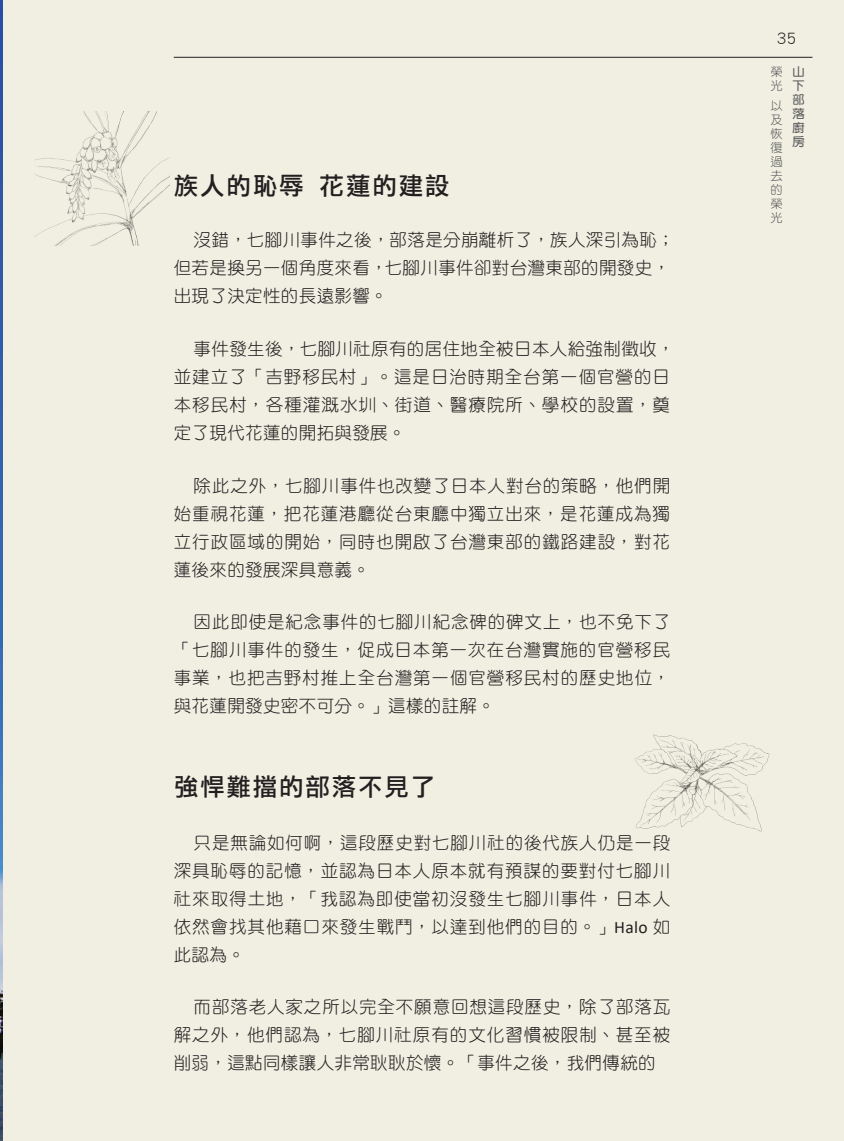
<style>
.page{position:relative;width:844px;height:1141px;background:#fff}
.page>*{position:absolute;margin:0;border:0;box-sizing:border-box;transform-origin:0 0}
.t1{font:24.5px "DF Li Hei Md WIN BF";letter-spacing:.075em;color:#231f20}
.t2{font:17.5px/28px "DF Yuan Std W3";letter-spacing:.055em;color:#231f20;text-align:justify}
.t3{font:17.5px/28px "DF Yuan Std W3";letter-spacing:.02em;color:#231f20}
.t4{font:12.25px/14px "DF Yuan Std W3";color:#57585a}
.t5{font:12.25px/14px "DF Yuan Std W7";color:#57585a;text-align:justify}
.s1{font-family:"Calibri"}
</style>
<div class="page">
<div style="left:0;top:0;width:843px;height:1141px;background:#f1efe2"></div>
<img style="left:0;top:0;width:2px;height:1141px">
<hr style="left:174px;top:57px;width:638px;height:1px;background:#231f20">
<img style="left:35px;top:112px;width:134px;height:134px">
<img style="left:635px;top:734px;width:135px;height:98px">
<h1 class="t1" style="left:174px;top:174px;width:277px">族人的恥辱 花蓮的建設</h1>
<p class="t3" style="left:174px;top:226px;width:502px;text-indent:20px">沒錯，七腳川事件之後，部落是分崩離析了，族人深引為恥；但若是換另一個角度來看，七腳川事件卻對台灣東部的開發史，出現了決定性的長遠影響。</p>
<p class="t2" style="left:174px;top:334px;width:502px;text-align:left;text-indent:20px">事件發生後，七腳川社原有的居住地全被日本人給強制徵收，並建立了「吉野移民村」。這是日治時期全台第一個官營的日本移民村，各種灌溉水圳、街道、醫療院所、學校的設置，奠定了現代花蓮的開拓與發展。</p>
<p class="t2" style="left:174px;top:471px;width:498px;text-indent:20px">除此之外，七腳川事件也改變了日本人對台的策略，他們開始重視花蓮，把花蓮港廳從台東廳中獨立出來，是花蓮成為獨立行政區域的開始，同時也開啟了台灣東部的鐵路建設，對花蓮後來的發展深具意義。</p>
<p class="t2" style="left:174px;top:608px;width:498px;text-indent:20px">因此即使是紀念事件的七腳川紀念碑的碑文上，也不免下了「七腳川事件的發生，促成日本第一次在台灣實施的官營移民事業，也把吉野村推上全台灣第一個官營移民村的歷史地位，與花蓮開發史密不可分。」這樣的註解。</p>
<h1 class="t1" style="left:174px;top:775px;width:263px">強悍難擋的部落不見了</h1>
<p class="t2" style="left:174px;top:828px;width:498px;text-indent:20px">只是無論如何啊，這段歷史對七腳川社的後代族人仍是一段深具恥辱的記憶，並認為日本人原本就有預謀的要對付七腳川社來取得土地，「我認為即使當初沒發生七腳川事件，日本人依然會找其他藉口來發生戰鬥，以達到他們的目的。」<span class="s1">Halo</span> 如此認為。</p>
<p class="t2" style="left:174px;top:993px;width:498px;text-indent:20px">而部落老人家之所以完全不願意回想這段歷史，除了部落瓦解之外，他們認為，七腳川社原有的文化習慣被限制、甚至被削弱，這點同樣讓人非常耿耿於懷。「事件之後，我們傳統的</p>
<p class="t2" style="left:776px;top:23px;width:21px">35</p>
<p class="t4" style="left:770px;top:64px;width:13px">榮光</p>
<p class="t5" style="left:792px;top:64px;width:13px">山下部落廚房</p>
<p class="t4" style="left:770px;top:98px;width:13px;text-align:justify">以及恢復過去的榮光</p>
</div>
